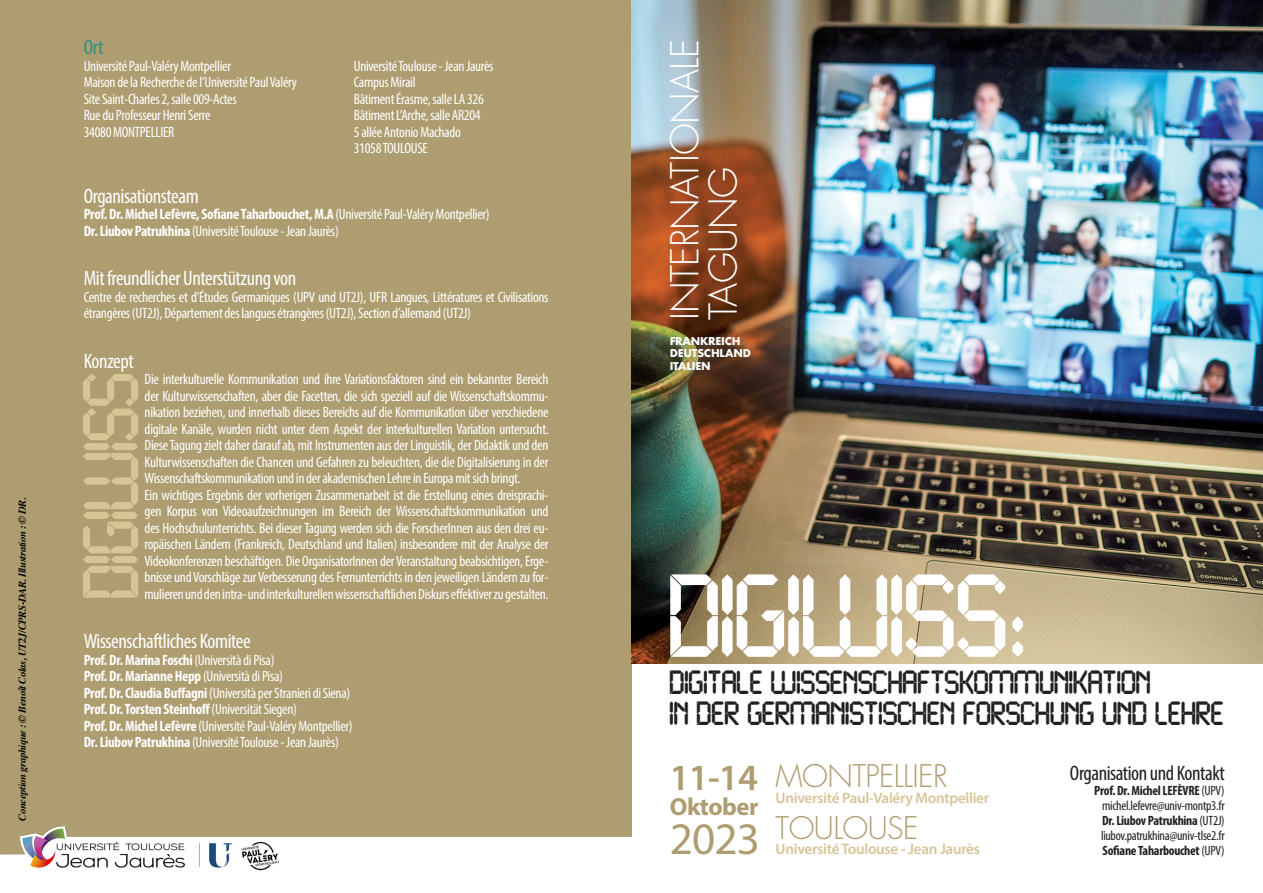
<style>
.page{position:relative;width:1263px;height:893px;background:#fff}
.page>*{position:absolute;margin:0;border:0;box-sizing:border-box;transform-origin:0 0}
.t1{font:103.05px "LCD Bold";letter-spacing:-.02em;color:#fff}
.t2{font:68.85px "LCD Bold";color:#d7c596}
.t3{font:45.3px "Myriad Pro";color:#ae9d70}
.t4{font:300 37.5px "Futura";letter-spacing:-.02em;color:#fff}
.t5{font:600 37.05px "Myriad Pro";color:#ae9d70}
.t6{font:300 30.3px "Futura";letter-spacing:-.02em;color:#ae9d70}
.t7{font:29.55px "LCD Bold";letter-spacing:-.02em;color:#231f20}
.t8{font:700 24.75px "Myriad Pro";letter-spacing:-.02em;color:#ae9d70}
.t9{font:condensed 21px "Myriad Pro";letter-spacing:-.02em;color:#fff}
.t10{font:condensed 21px "Myriad Pro";letter-spacing:-.02em;color:#231f20}
.t11{font:condensed 21px "Myriad Pro";color:#358d7e}
.t12{font:600 15.15px "Myriad Pro";letter-spacing:-.02em;color:#d7c596}
.t13{font:condensed 15px/16.5px "Myriad Pro";letter-spacing:-.02em;color:#fff;text-align:justify}
.t14{font:700 condensed 15px "Myriad Pro";letter-spacing:-.02em;color:#fff}
.t15{font:700 condensed 13.5px "Myriad Pro";letter-spacing:-.02em;color:#231f20}
.t16{font:condensed 13.5px "Myriad Pro";letter-spacing:-.02em;color:#231f20}
.t17{font:italic 700 10.5px "Times";letter-spacing:-.03em;color:#000}
.t18{font:700 10.5px "Futura";letter-spacing:-.02em;color:#fff}
.s1{font-weight:400}
.s2{font-weight:700}
</style>
<div class="page">
<div style="left:0;top:0;width:631px;height:893px;background:#ae9d70"></div>
<img style="left:0;top:826px;width:631px;height:67px">
<img style="left:631px;top:0;width:632px;height:663px">
<img style="left:240px;top:841px;width:40px;height:29px">
<p class="t17" style="left:13px;top:821px;width:325px;rotate:-90deg">Conception graphique : © Benoît Colas, UT2J/CPRS-DAR. Illustration : © DR.</p>
<p class="t11" style="left:84px;top:34px;width:21px">Ort</p>
<p class="t13" style="left:84px;top:57px;width:149px">Université Paul-Valéry Montpellier</p>
<p class="t13" style="left:354px;top:57px;width:141px">Université Toulouse - Jean Jaurès</p>
<p class="t13" style="left:84px;top:74px;width:215px">Maison de la Recherche de l’Université Paul Valéry</p>
<p class="t13" style="left:354px;top:74px;width:63px">Campus Mirail</p>
<p class="t13" style="left:84px;top:90px;width:154px">Site Saint-Charles 2, salle 009-Actes</p>
<p class="t13" style="left:354px;top:90px;width:132px">Bâtiment Érasme, salle LA 326</p>
<p class="t13" style="left:84px;top:107px;width:128px">Rue du Professeur Henri Serre</p>
<p class="t13" style="left:354px;top:107px;width:128px">Bâtiment L’Arche, salle AR204</p>
<p class="t13" style="left:84px;top:123px;width:92px">34080 MONTPELLIER</p>
<p class="t13" style="left:354px;top:123px;width:109px">5 allée Antonio Machado</p>
<p class="t13" style="left:354px;top:140px;width:75px">31058 TOULOUSE</p>
<p class="t9" style="left:84px;top:183px;width:116px">Organisationsteam</p>
<p class="t14" style="left:84px;top:205px;width:407px">Prof. Dr. Michel Lefèvre, Sofiane Taharbouchet, M.A <span class="s1">(Université Paul-Valéry Montpellier)</span></p>
<p class="t13" style="left:84px;top:222px;width:256px"><span class="s2">Dr. Liubov Patrukhina</span> (Université Toulouse - Jean Jaurès)</p>
<p class="t9" style="left:84px;top:265px;width:214px">Mit freundlicher Unterstützung von</p>
<p class="t13" style="left:84px;top:288px;width:466px">Centre de recherches et d’Études Germaniques (UPV und UT2J), UFR Langues, Littératures et Civilisations étrangères (UT2J), Département des langues étrangères (UT2J), Section d’allemand (UT2J)</p>
<p class="t9" style="left:84px;top:348px;width:51px">Konzept</p>
<p class="t13" style="left:145px;top:371px;width:405px">Die interkulturelle Kommunikation und ihre Variationsfaktoren sind ein bekannter Bereich der Kulturwissenschaften, aber die Facetten, die sich speziell auf die Wissenschaftskommu&shy;nikation beziehen, und innerhalb dieses Bereichs auf die Kommunikation über verschiedene digitale Kanäle, wurden nicht unter dem Aspekt der interkulturellen Variation untersucht.<br>Diese Tagung zielt daher darauf ab, mit Instrumenten aus der Linguistik, der Didaktik und den Kulturwissenschaften die Chancen und Gefahren zu beleuchten, die die Digitalisierung in der Wissenschaftskommunikation und in der akademischen Lehre in Europa mit sich bringt.</p>
<p class="t13" style="left:145px;top:486px;width:405px">Ein wichtiges Ergebnis der vorherigen Zusammenarbeit ist die Erstellung eines dreisprachi&shy;gen Korpus von Videoaufzeichnungen im Bereich der Wissenschaftskommunikation und des Hochschulunterrichts. Bei dieser Tagung werden sich die ForscherInnen aus den drei eu&shy;ropäischen Ländern (Frankreich, Deutschland und Italien) insbesondere mit der Analyse der Videokonferenzen beschäftigen. Die OrganisatorInnen der Veranstaltung beabsichtigen, Erge&shy;bnisse und Vorschläge zur Verbesserung des Fernunterrichts in den jeweiligen Ländern zu for&shy;mulieren und den intra- und interkulturellen wissenschaftlichen Diskurs effektiver zu gestalten.</p>
<p class="t9" style="left:84px;top:628px;width:168px">Wissenschaftliches Komitee</p>
<p class="t14" style="left:84px;top:650px;width:192px">Prof. Dr. Marina Foschi <span class="s1">(Università di Pisa)</span></p>
<p class="t14" style="left:84px;top:667px;width:201px">Prof. Dr. Marianne Hepp <span class="s1">(Università di Pisa)</span></p>
<p class="t13" style="left:84px;top:684px;width:268px"><span class="s2">Prof. Dr. Claudia Buffagni</span> (Università per Stranieri di Siena)</p>
<p class="t14" style="left:84px;top:700px;width:215px">Prof. Dr. Torsten Steinhoff <span class="s1">(Universität Siegen)</span></p>
<p class="t13" style="left:84px;top:717px;width:270px"><span class="s2">Prof. Dr. Michel Lefèvre</span> (Université Paul-Valéry Montpellier)</p>
<p class="t13" style="left:84px;top:734px;width:257px"><span class="s2">Dr. Liubov Patrukhina</span> (Université Toulouse - Jean Jaurès)</p>
<p class="t2" style="left:74px;top:596px;width:238px;rotate:-90deg">DIGIWISS</p>
<p class="t4" style="left:662px;top:320px;width:282px;rotate:-90deg">INTERNATIONALE</p>
<p class="t4" style="left:700px;top:320px;width:154px;rotate:-90deg">TAGUNG</p>
<p class="t18" style="left:670px;top:333px;width:72px">FRANKREICH</p>
<p class="t18" style="left:670px;top:346px;width:83px">DEUTSCHLAND</p>
<p class="t18" style="left:670px;top:358px;width:42px">ITALIEN</p>
<p class="t1" style="left:673px;top:561px;width:371px">DIGIWISS:</p>
<p class="t7" style="left:671px;top:666px;width:483px">DIGITALE WISSENSCHAFTSKOMMUNIKATION</p>
<p class="t7" style="left:671px;top:698px;width:556px">IN DER GERMANISTISCHEN FORSCHUNG UND LEHRE</p>
<p class="t5" style="left:670px;top:754px;width:90px">11-14</p>
<p class="t8" style="left:670px;top:790px;width:90px">Oktober</p>
<p class="t3" style="left:670px;top:810px;width:92px">2023</p>
<p class="t6" style="left:776px;top:758px;width:174px">MONTPELLIER</p>
<p class="t12" style="left:776px;top:788px;width:215px">Université Paul-Valéry Montpellier</p>
<p class="t6" style="left:776px;top:809px;width:144px">TOULOUSE</p>
<p class="t12" style="left:776px;top:839px;width:206px">Université Toulouse - Jean Jaurès</p>
<p class="t10" style="left:1070px;top:760px;width:156px">Organisation und Kontakt</p>
<p class="t15" style="left:1094px;top:782px;width:132px">Prof. Dr. Michel LEFÈVRE <span class="s1">(UPV)</span></p>
<p class="t16" style="left:1102px;top:797px;width:124px">michel.lefevre@univ-montp3.fr</p>
<p class="t15" style="left:1102px;top:812px;width:124px">Dr. Liubov Patrukhina <span class="s1">(UT2J)</span></p>
<p class="t16" style="left:1101px;top:827px;width:125px">liubov.patrukhina@univ-tlse2.fr</p>
<p class="t15" style="left:1102px;top:842px;width:124px">Sofiane Taharbouchet <span class="s1">(UPV)</span></p>
</div>
